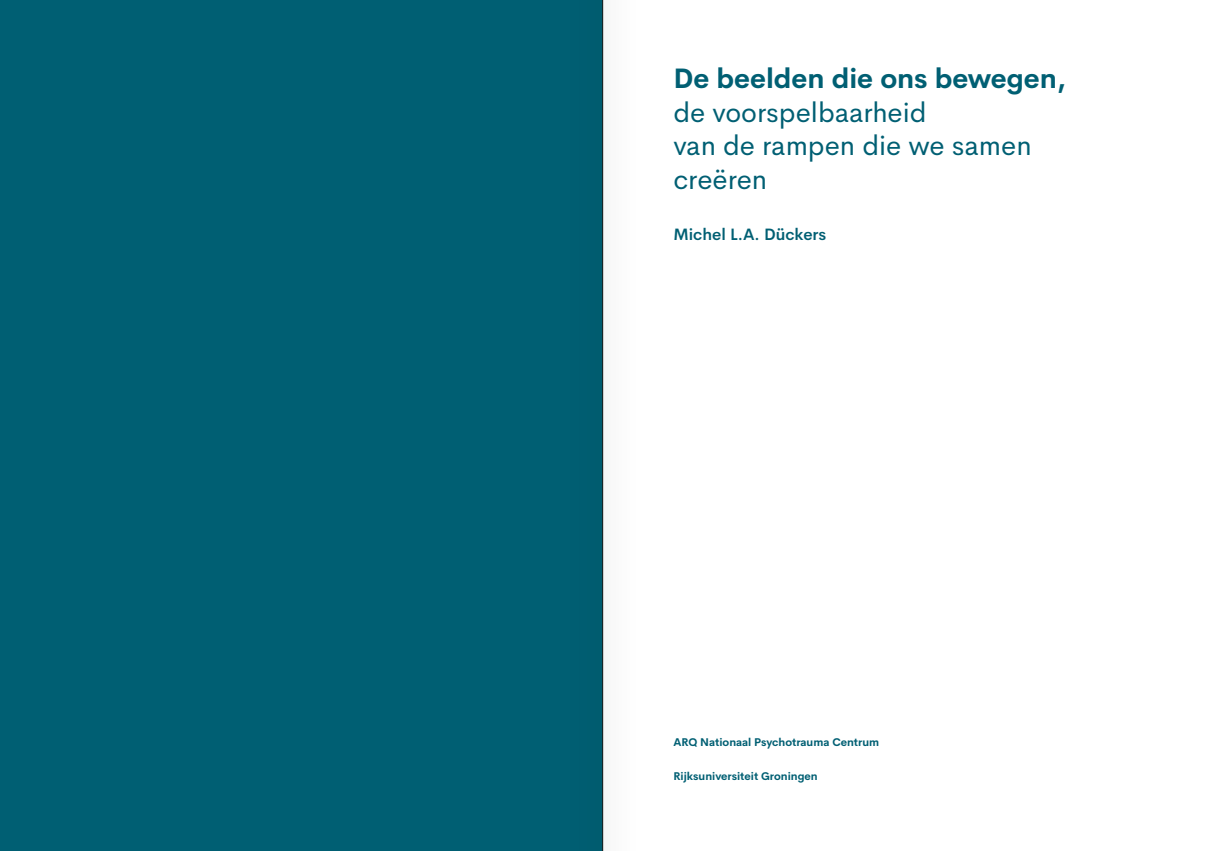
<style>
.page{position:relative;width:1205px;height:851px;background:#fff}
.page>*{position:absolute;margin:0;border:0;box-sizing:border-box;transform-origin:0 0}
.t1{font:27.5px/33.8px "Cerebri Sans";color:#005f73}
.t2{font:700 27.5px "Cerebri Sans";color:#005f73}
.t3{font:600 16.25px "Cerebri Sans";color:#005f73}
.t4{font:700 11px "Cerebri Sans";color:#005f73}
</style>
<div class="page">
<div style="left:0;top:0;width:602px;height:850px;background:#005f73"></div>
<div style="left:602px;top:0;width:36px;height:850px;background:#fbfbfb"></div>
<hr style="left:602px;top:0;width:1px;height:850px;background:#1d1d1b">
<h1 class="t2" style="left:673px;top:56px;width:394px">De beelden die ons bewegen,</h1>
<h1 class="t1" style="left:673px;top:93px;width:360px">de voorspelbaarheid<br>van de rampen die we samen creëren</h1>
<h2 class="t3" style="left:673px;top:221px;width:154px">Michel L.A. Dückers</h2>
<p class="t4" style="left:673px;top:733px;width:207px">ARQ Nationaal Psychotrauma Centrum</p>
<p class="t4" style="left:673px;top:767px;width:146px">Rijksuniversiteit Groningen</p>
</div>
